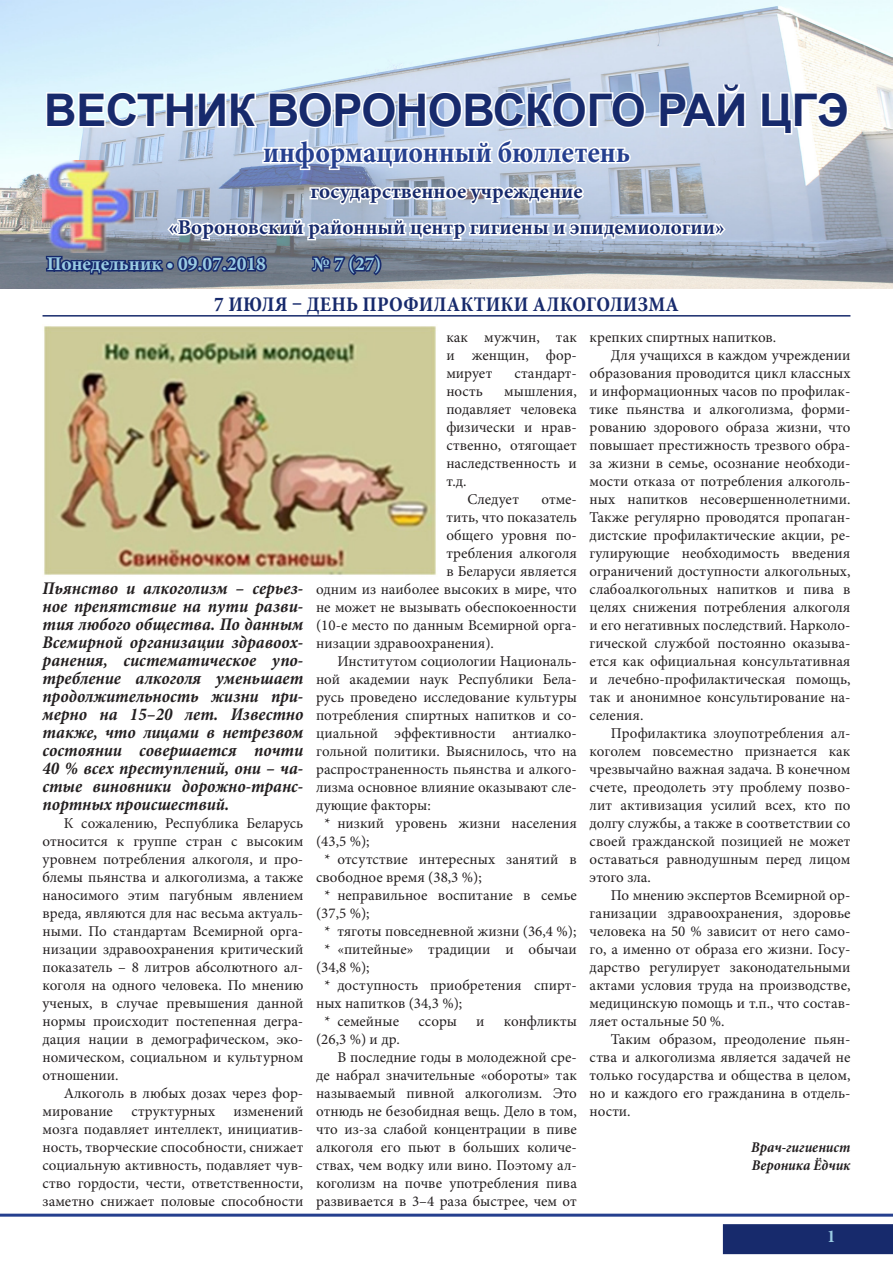
<style>
.page{position:relative;width:893px;height:1263px;background:#fff}
.page>*{position:absolute;margin:0;border:0;box-sizing:border-box;transform-origin:0 0}
.вестник{font:700 45px "Arial";letter-spacing:-.01em;color:#172a6c}
.бюллетень{font:700 condensed 30px "Minion Pro";color:#253f8e}
.рай_цгэ{font:700 21px "Minion Pro";color:#172a6c}
.заголовок{font:700 condensed 21px "Minion Pro";letter-spacing:.01em;color:#172a6c}
.дата_номер{font:700 19.5px "Minion Pro";color:#9bcce3}
.начало{font:italic 700 condensed 18px/18px "Minion Pro";color:#231f20;text-align:justify}
.дата_номер-2{font:700 condensed 18px "Minion Pro";color:#9bcce3}
.текст{font:15px/18px "Minion Pro";color:#231f20;text-align:justify}
.автор{font:italic 700 condensed 15px/18px "Minion Pro";color:#231f20}
</style>
<div class="page">
<div style="left:723px;top:1224px;width:170px;height:30px;background:#172a6c"></div>
<img style="left:0;top:0;width:893px;height:288px">
<hr style="left:0;top:1214px;width:893px;height:3px;background:#253f8e">
<svg style="left:759px;top:90px;width:91px;height:46px"></svg>
<svg style="left:44px;top:0;width:703px;height:289px;background:#c1cdda"></svg>
<hr style="left:43px;top:315px;width:807px;height:2px;background:#172a6c">
<img style="left:44px;top:326px;width:392px;height:249px">
<p class="вестник" style="left:44px;top:78px;width:806px">ВЕСТНИК ВОРОНОВСКОГО РАЙ ЦГЭ</p>
<p class="бюллетень" style="left:263px;top:132px;width:368px">информационный бюллетень</p>
<p class="рай_цгэ" style="left:310px;top:176px;width:274px">государственное учреждение</p>
<p class="рай_цгэ" style="left:168px;top:212px;width:558px">«Вороновский районный центр гигиены и эпидемиологии»</p>
<p class="дата_номер" style="left:47px;top:250px;width:221px">Понедельник • 09.07.2018</p>
<p class="дата_номер" style="left:313px;top:250px;width:70px">№ 7 (27)</p>
<p class="заголовок" style="left:214px;top:290px;width:466px">7 ИЮЛЯ – ДЕНЬ ПРОФИЛАКТИКИ АЛКОГОЛИЗМА</p>
<h2 class="бюллетень" style="left:263px;top:96px;width:368px">информационный бюллетень</h2>
<h3 class="рай_цгэ" style="left:310px;top:140px;width:274px">государственное учреждение</h3>
<p class="дата_номер-2" style="left:47px;top:252px;width:78px">04.04.2016</p>
<p class="дата_номер-2" style="left:151px;top:252px;width:139px">Пилотный выпуск</p>
<p class="начало" style="left:43px;top:579px;width:262px">Пьянство и алкоголизм – серьез&shy;ное препятствие на пути разви&shy;тия любого общества. По данным Всемирной организации здравоох&shy;ранения, систематическое упо&shy;требление алкоголя уменьшает продолжительность жизни при&shy;мерно на 15–20 лет. Известно также, что лицами в нетрезвом состоянии совершается почти 40 % всех преступлений, они – ча&shy;стые виновники дорожно-транс&shy;портных происшествий.</p>
<p class="текст" style="left:43px;top:814px;width:262px;text-indent:21px">К сожалению, Республика Беларусь относится к группе стран с высоким уровнем потребления алкоголя, и про&shy;блемы пьянства и алкоголизма, а также наносимого этим пагубным явлением вреда, являются для нас весьма актуаль&shy;ными. По стандартам Всемирной орга&shy;низации здравоохранения критический показатель – 8 литров абсолютного ал&shy;коголя на одного человека. По мнению ученых, в случае превышения данной нормы происходит постепенная дегра&shy;дация нации в демографическом, эко&shy;номическом, социальном и культурном отношении.</p>
<p class="текст" style="left:43px;top:1084px;width:262px;text-indent:21px">Алкоголь в любых дозах через фор&shy;мирование структурных изменений мозга подавляет интеллект, инициатив&shy;ность, творческие способности, снижает социальную активность, подавляет чув&shy;ство гордости, чести, ответственности, заметно снижает половые способности</p>
<p class="текст" style="left:446px;top:328px;width:132px">как мужчин, так и женщин, фор&shy;мирует</p>
<p class="текст" style="left:514px;top:364px;width:64px">стандарт-</p>
<p class="текст" style="left:446px;top:382px;width:132px;text-indent:58px">мышления, подавляет человека физически и нрав&shy;ственно, отягощает наследственность и т.д.</p>
<p class="текст" style="left:468px;top:490px;width:53px">Следует</p>
<p class="текст" style="left:541px;top:490px;width:37px">отме-</p>
<p class="текст" style="left:446px;top:508px;width:132px">тить, что показатель</p>
<p class="текст" style="left:446px;top:526px;width:132px">общего уровня по-</p>
<p class="текст" style="left:446px;top:544px;width:132px">требления алкоголя</p>
<p class="текст" style="left:446px;top:562px;width:132px">в Беларуси является</p>
<p class="текст" style="left:316px;top:580px;width:262px">одним из наиболее высоких в мире, что</p>
<p class="текст" style="left:316px;top:598px;width:262px">не может не вызывать обеспокоенности</p>
<p class="текст" style="left:316px;top:616px;width:262px">(10-е место по данным Всемирной орга-</p>
<p class="текст" style="left:316px;top:634px;width:179px">низации здравоохранения).</p>
<p class="текст" style="left:316px;top:652px;width:262px;text-indent:21px">Институтом социологии Националь&shy;ной академии наук Республики Бела&shy;русь проведено исследование культуры потребления спиртных напитков и со&shy;циальной эффективности антиалко&shy;гольной политики. Выяснилось, что на распространенность пьянства и алкого&shy;лизма основное влияние оказывают сле&shy;дующие факторы:</p>
<p class="текст" style="left:316px;top:814px;width:262px;text-indent:9px">* низкий уровень жизни населения (43,5 %);</p>
<p class="текст" style="left:316px;top:850px;width:262px;text-indent:9px">* отсутствие интересных занятий в свободное время (38,3 %);</p>
<p class="текст" style="left:316px;top:886px;width:262px;text-indent:9px">* неправильное воспитание в семье (37,5 %);</p>
<p class="текст" style="left:325px;top:922px;width:253px">* тяготы повседневной жизни (36,4 %);</p>
<p class="текст" style="left:316px;top:940px;width:262px;text-indent:9px">* «питейные» традиции и обычаи (34,8 %);</p>
<p class="текст" style="left:316px;top:976px;width:262px;text-indent:9px">* доступность приобретения спирт&shy;ных напитков (34,3 %);</p>
<p class="текст" style="left:325px;top:1012px;width:76px">* семейные</p>
<p class="текст" style="left:418px;top:1012px;width:40px">ссоры</p>
<p class="текст" style="left:476px;top:1012px;width:10px">и</p>
<p class="текст" style="left:504px;top:1012px;width:74px">конфликты</p>
<p class="текст" style="left:316px;top:1030px;width:85px">(26,3 %) и др.</p>
<p class="текст" style="left:316px;top:1048px;width:262px;text-indent:21px">В последние годы в молодежной сре&shy;де набрал значительные «обороты» так называемый пивной алкоголизм. Это отнюдь не безобидная вещь. Дело в том, что из-за слабой концентрации в пиве алкоголя его пьют в больших количе&shy;ствах, чем водку или вино. Поэтому ал&shy;коголизм на почве употребления пива развивается в 3–4 раза быстрее, чем от</p>
<p class="текст" style="left:446px;top:382px;width:38px">ность</p>
<p class="текст" style="left:590px;top:328px;width:188px">крепких спиртных напитков.</p>
<p class="текст" style="left:590px;top:346px;width:262px;text-indent:21px">Для учащихся в каждом учреждении образования проводится цикл классных и информационных часов по профилак&shy;тике пьянства и алкоголизма, форми&shy;рованию здорового образа жизни, что повышает престижность трезвого обра&shy;за жизни в семье, осознание необходи&shy;мости отказа от потребления алкоголь&shy;ных напитков несовершеннолетними.<br>Также регулярно проводятся пропаган&shy;дистские профилактические акции, ре&shy;гулирующие необходимость введения ограничений доступности алкогольных, слабоалкогольных напитков и пива в целях снижения потребления алкоголя и его негативных последствий. Нарколо&shy;гической службой постоянно оказыва&shy;ется как официальная консультативная и лечебно-профилактическая помощь, так и анонимное консультирование на&shy;селения.</p>
<p class="текст" style="left:590px;top:724px;width:262px;text-indent:21px">Профилактика злоупотребления ал&shy;коголем повсеместно признается как чрезвычайно важная задача. В конечном счете, преодолеть эту проблему позво&shy;лит активизация усилий всех, кто по долгу службы, а также в соответствии со своей гражданской позицией не может оставаться равнодушным перед лицом этого зла.</p>
<p class="текст" style="left:590px;top:886px;width:262px;text-indent:21px">По мнению экспертов Всемирной ор&shy;ганизации здравоохранения, здоровье человека на 50 % зависит от него само&shy;го, а именно от образа его жизни. Госу&shy;дарство регулирует законодательными актами условия труда на производстве, медицинскую помощь и т.п., что состав&shy;ляет остальные 50 %.</p>
<p class="текст" style="left:590px;top:1030px;width:262px;text-indent:21px">Таким образом, преодоление пьян&shy;ства и алкоголизма является задачей не только государства и общества в целом, но и каждого его гражданина в отдель&shy;ности.</p>
<p class="автор" style="left:751px;top:1138px;width:101px">Врач-гигиенист<br>Вероника Ёдчик</p>
<p class="дата_номер-2" style="left:827px;top:1224px;width:10px">1</p>
</div>
